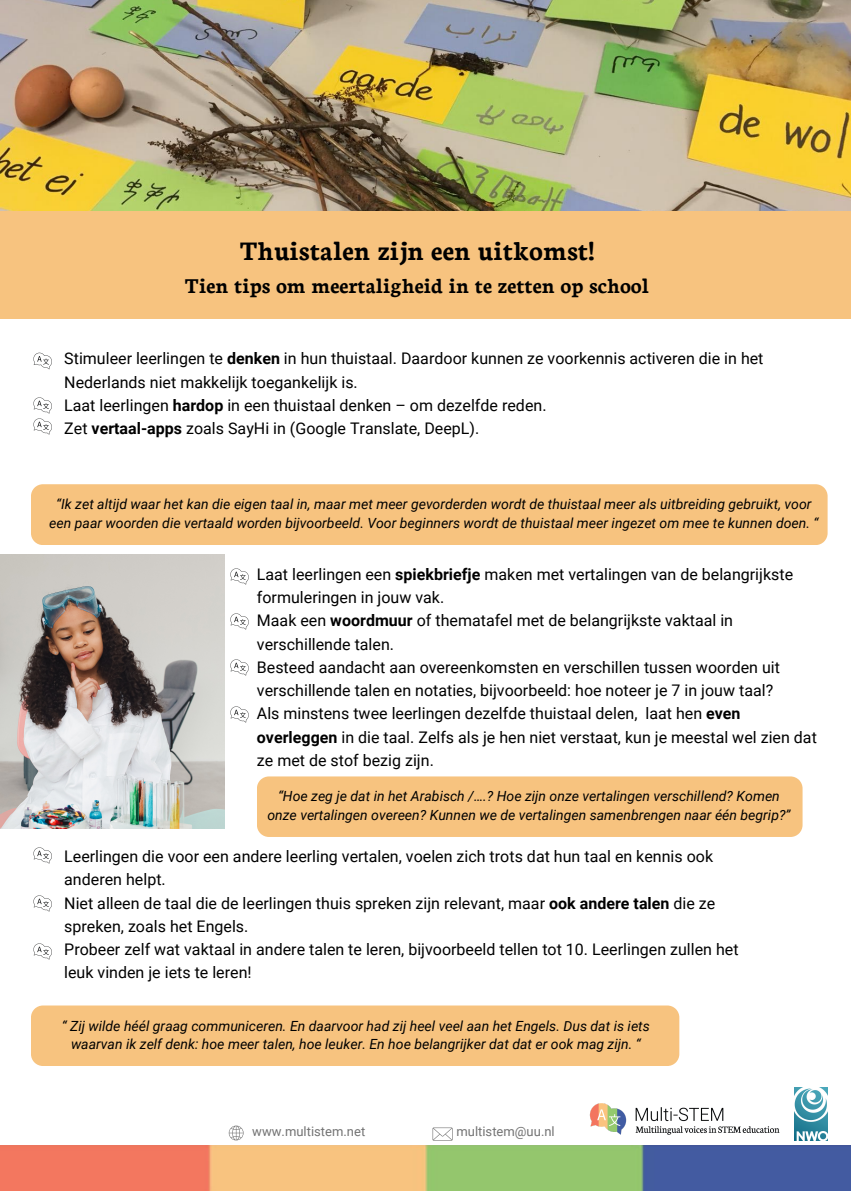
<style>
.page{position:relative;width:851px;height:1191px;background:#fff}
.page>*{position:absolute;margin:0;border:0;box-sizing:border-box;transform-origin:0 0}
.t1{font:700 28.6px "Neuton";color:#000}
.t2{font:700 22.6px "Neuton";color:#000}
.t3{font:16px/23.2px "Roboto";color:#000}
.t4{font:italic 14px/18.8px "Roboto";color:#000;text-align:center}
.t5{font:13px "Roboto";color:#737373}
.s1{font-weight:700}
</style>
<div class="page">
<img style="left:794px;top:1087px;width:33px;height:53px">
<img style="left:589px;top:1103px;width:191px;height:32px">
<img style="left:0;top:1145px;width:850px;height:45px">
<div style="left:31px;top:484px;width:796px;height:61px;background:#f7c37f"></div>
<div style="left:257px;top:776px;width:545px;height:60px;background:#f7c37f"></div>
<div style="left:31px;top:1005px;width:648px;height:60px;background:#f7c37f"></div>
<img style="left:0;top:0;width:850px;height:211px">
<div style="left:0;top:211px;width:850px;height:108px;background:#f7c37f"></div>
<img style="left:33px;top:895px;width:19px;height:17px">
<img style="left:33px;top:352px;width:19px;height:18px">
<img style="left:33px;top:397px;width:19px;height:38px">
<img style="left:33px;top:847px;width:19px;height:17px">
<img style="left:33px;top:943px;width:19px;height:17px">
<img style="left:230px;top:706px;width:19px;height:17px">
<img style="left:230px;top:659px;width:19px;height:17px">
<img style="left:230px;top:613px;width:19px;height:17px">
<img style="left:230px;top:568px;width:19px;height:17px">
<img style="left:0;top:554px;width:224px;height:274px">
<svg style="left:228px;top:1125px;width:15px;height:15px"></svg>
<svg style="left:432px;top:1127px;width:20px;height:13px"></svg>
<p class="t1" style="left:240px;top:231px;width:356px">Thuistalen zijn een uitkomst!</p>
<p class="t2" style="left:185px;top:269px;width:466px">Tien tips om meertaligheid in te zetten op school</p>
<p class="t3" style="left:64px;top:347px;width:700px">Stimuleer leerlingen te <span class="s1">denken</span> in hun thuistaal. Daardoor kunnen ze voorkennis activeren die in het Nederlands niet makkelijk toegankelijk is.<br>Laat leerlingen <span class="s1">hardop</span> in een thuistaal denken – om dezelfde reden.<br>Zet <span class="s1">vertaal-apps</span> zoals SayHi in (Google Translate, DeepL).</p>
<p class="t4" style="left:49px;top:495px;width:770px">“Ik zet altijd waar het kan die eigen taal in, maar met meer gevorderden wordt de thuistaal meer als uitbreiding gebruikt, voor een paar woorden die vertaald worden bijvoorbeeld. Voor beginners wordt de thuistaal meer ingezet om mee te kunnen doen. “</p>
<p class="t3" style="left:257px;top:562px;width:561px">Laat leerlingen een <span class="s1">spiekbriefje</span> maken met vertalingen van de belangrijkste formuleringen in jouw vak.<br>Maak een <span class="s1">woordmuur</span> of thematafel met de belangrijkste vaktaal in verschillende talen.<br>Besteed aandacht aan overeenkomsten en verschillen tussen woorden uit verschillende talen en notaties, bijvoorbeeld: hoe noteer je 7 in jouw taal?<br>Als minstens twee leerlingen dezelfde thuistaal delen, laat hen <span class="s1">even overleggen</span> in die taal. Zelfs als je hen niet verstaat, kun je meestal wel zien dat ze met de stof bezig zijn.</p>
<p class="t4" style="left:267px;top:787px;width:524px">“Hoe zeg je dat in het Arabisch /….? Hoe zijn onze vertalingen verschillend? Komen onze vertalingen overeen? Kunnen we de vertalingen samenbrengen naar één begrip?”</p>
<p class="t3" style="left:64px;top:844px;width:675px">Leerlingen die voor een andere leerling vertalen, voelen zich trots dat hun taal en kennis ook anderen helpt.<br>Niet alleen de taal die de leerlingen thuis spreken zijn relevant, maar <span class="s1">ook andere talen</span> die ze spreken, zoals het Engels.<br>Probeer zelf wat vaktaal in andere talen te leren, bijvoorbeeld tellen tot 10. Leerlingen zullen het leuk vinden je iets te leren!</p>
<h2 class="t4" style="left:62px;top:1016px;width:589px">“ Zij wilde héél graag communiceren. En daarvoor had zij heel veel aan het Engels. Dus dat is iets waarvan ik zelf denk: hoe meer talen, hoe leuker. En hoe belangrijker dat dat er ook mag zijn. “</h2>
<p class="t5" style="left:252px;top:1124px;width:114px">www.multistem.net</p>
<p class="t5" style="left:456px;top:1124px;width:100px">multistem@uu.nl</p>
</div>
